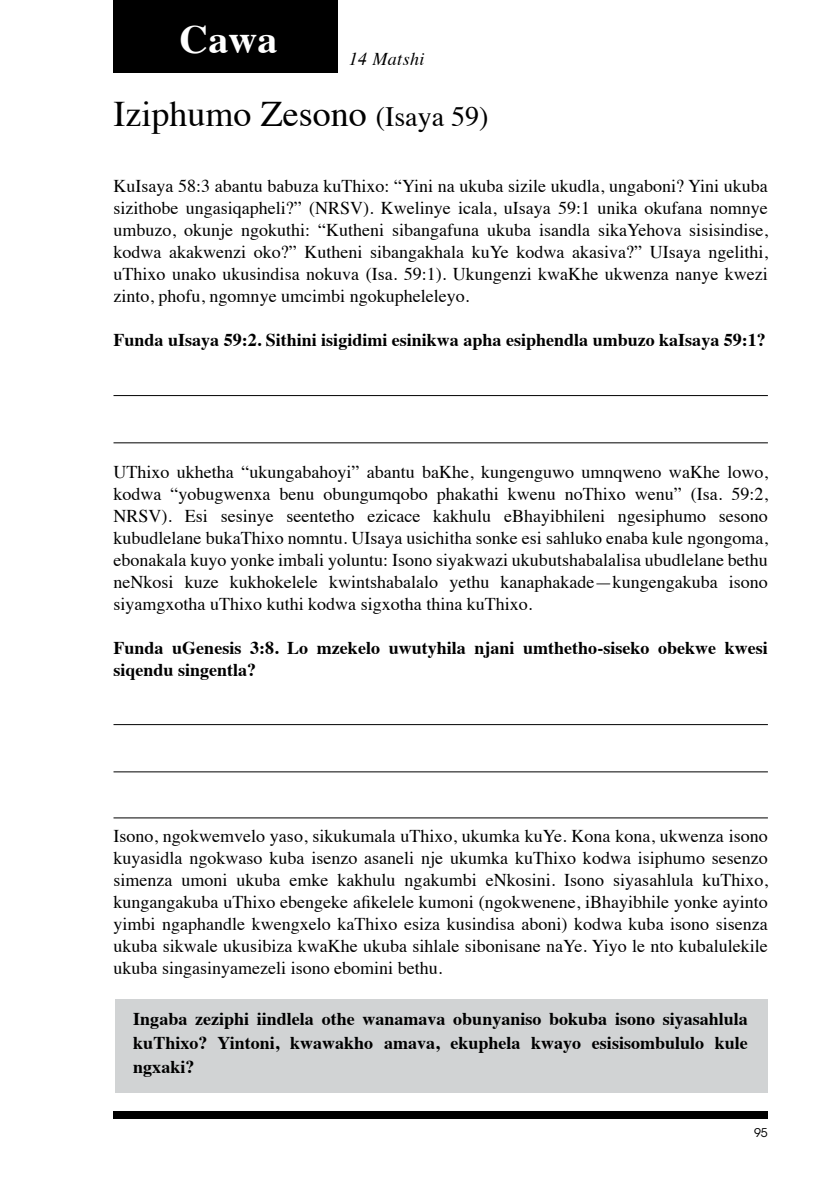
<style>
.page{position:relative;width:840px;height:1191px;background:#fff}
.page>*{position:absolute;margin:0;border:0;box-sizing:border-box;transform-origin:0 0}
.t1{font:700 40px "Times";color:#fff}
.t2{font:36px "Times";color:#000}
.t3{font:18px/22px "Times";color:#000;text-align:justify}
.t4{font:700 18px/24px "Times";color:#000}
.t5{font:italic 18px "Times";letter-spacing:.02em;color:#000}
.t6{font:12px "ITC Avant Garde Std";color:#000}
.s1{font-size:28px}
</style>
<div class="page">
<div style="left:113px;top:1111px;width:654px;height:8px;background:#000"></div>
<div style="left:113px;top:0;width:225px;height:72px;background:#000"></div>
<hr style="left:113px;top:442px;width:654px;height:1px;background:#000">
<hr style="left:113px;top:771px;width:654px;height:1px;background:#000">
<hr style="left:113px;top:395px;width:654px;height:1px;background:#000">
<hr style="left:113px;top:724px;width:654px;height:1px;background:#000">
<hr style="left:113px;top:817px;width:654px;height:1px;background:#000">
<div style="left:115px;top:999px;width:652px;height:93px;background:#d1d3d4"></div>
<h1 class="t1" style="left:179px;top:1px;width:99px">Cawa</h1>
<p class="t5" style="left:349px;top:43px;width:77px">14 Matshi</p>
<h2 class="t2" style="left:113px;top:80px;width:376px">Iziphumo Zesono <span class="s1">(Isaya 59)</span></h2>
<p class="t3" style="left:113px;top:173px;width:655px">KuIsaya 58:3 abantu babuza kuThixo: “Yini na ukuba sizile ukudla, ungaboni? Yini ukuba sizithobe ungasiqapheli?” (NRSV). Kwelinye icala, uIsaya 59:1 unika okufana nomnye umbuzo, okunje ngokuthi: “Kutheni sibangafuna ukuba isandla sikaYehova sisisindise, kodwa akakwenzi oko?” Kutheni sibangakhala kuYe kodwa akasiva?” UIsaya ngelithi, uThixo unako ukusindisa nokuva (Isa. 59:1). Ukungenzi kwaKhe ukwenza nanye kwezi zinto, phofu, ngomnye umcimbi ngokupheleleyo.</p>
<p class="t4" style="left:113px;top:326px;width:653px">Funda uIsaya 59:2. Sithini isigidimi esinikwa apha esiphendla umbuzo kaIsaya 59:1?</p>
<p class="t3" style="left:113px;top:459px;width:655px">UThixo ukhetha “ukungabahoyi” abantu baKhe, kungenguwo umnqweno waKhe lowo, kodwa “yobugwenxa benu obungumqobo phakathi kwenu noThixo wenu” (Isa. 59:2, NRSV). Esi sesinye seentetho ezicace kakhulu eBhayibhileni ngesiphumo sesono kubudlelane bukaThixo nomntu. UIsaya usichitha sonke esi sahluko enaba kule ngongoma, ebonakala kuyo yonke imbali yoluntu: Isono siyakwazi ukubutshabalalisa ubudlelane bethu neNkosi kuze kukhokelele kwintshabalalo yethu kanaphakade—kungengakuba isono siyamgxotha uThixo kuthi kodwa sigxotha thina kuThixo.</p>
<p class="t4" style="left:113px;top:635px;width:655px;line-height:22px">Funda uGenesis 3:8. Lo mzekelo uwutyhila njani umthetho-siseko obekwe kwesi siqendu singentla?</p>
<p class="t3" style="left:113px;top:823px;width:655px">Isono, ngokwemvelo yaso, sikukumala uThixo, ukumka kuYe. Kona kona, ukwenza isono kuyasidla ngokwaso kuba isenzo asaneli nje ukumka kuThixo kodwa isiphumo sesenzo simenza umoni ukuba emke kakhulu ngakumbi eNkosini. Isono siyasahlula kuThixo, kungangakuba uThixo ebengeke afikelele kumoni (ngokwenene, iBhayibhile yonke ayinto yimbi ngaphandle kwengxelo kaThixo esiza kusindisa aboni) kodwa kuba isono sisenza ukuba sikwale ukusibiza kwaKhe ukuba sihlale sibonisane naYe. Yiyo le nto kubalulekile ukuba singasinyamezeli isono ebomini bethu.</p>
<p class="t4" style="left:133px;top:1004px;width:615px;text-align:justify">Ingaba zeziphi iindlela othe wanamava obunyaniso bokuba isono siyasahlula kuThixo? Yintoni, kwawakho amava, ekuphela kwayo esisisombululo kule ngxaki?</p>
<p class="t6" style="left:753px;top:1125px;width:15px">95</p>
</div>
